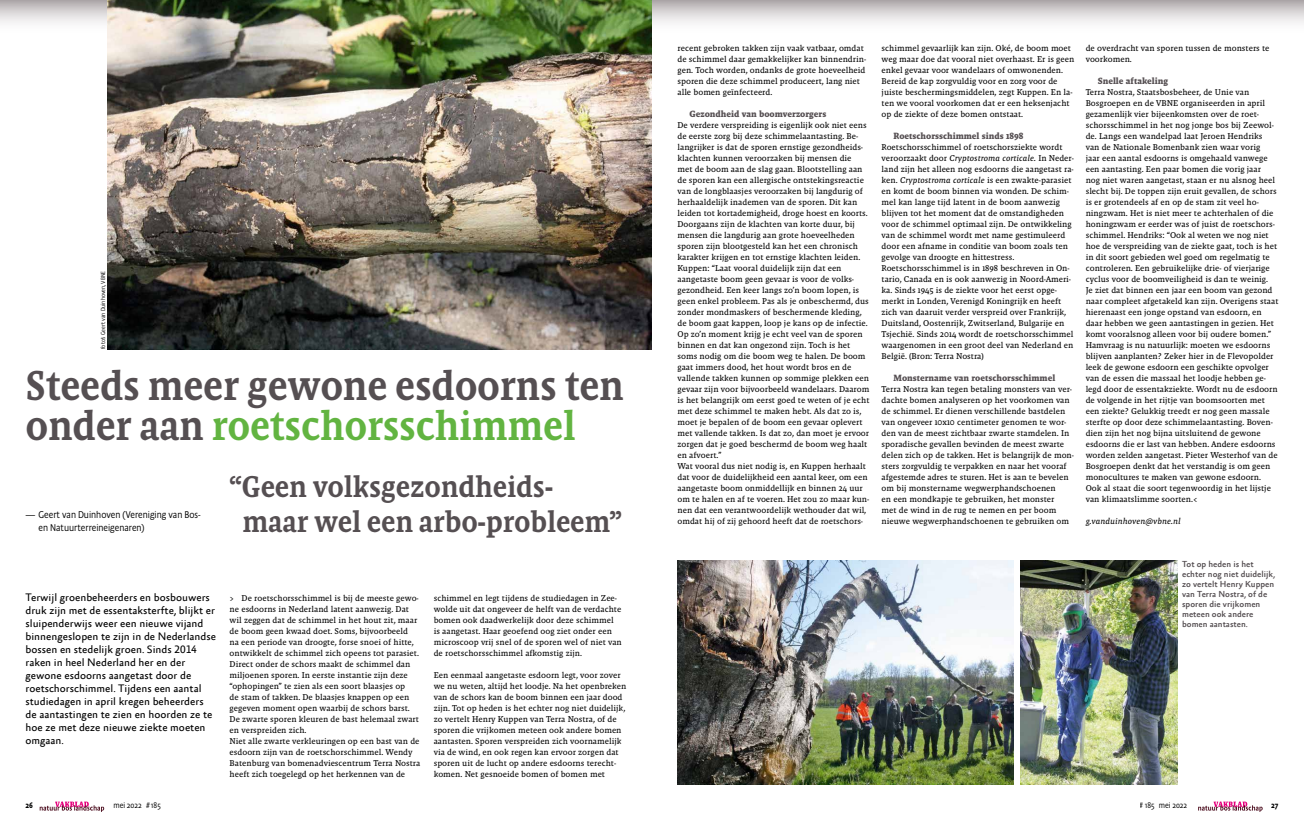
<style>
.page{position:relative;width:1304px;height:837px;background:#fff}
.page>*{position:absolute;margin:0;border:0;box-sizing:border-box;transform-origin:0 0}
.t1{font:500 42.4px/40.4px "Absara Headline Pro";letter-spacing:-.01em;color:#554f52}
.t2{font:500 30.6px/34.1px "Absara Headline Pro";letter-spacing:-.01em;color:#554f52}
.t3{font:11px/13px "Absara Sans Offc Pro";color:#000}
.t4{font:300 10px/13px "Absara Sans Headline Pro";color:#000}
.t5{font:700 9.2px "Malaga OT";color:#554f52}
.t6{font:500 8.8px/10px "Absara Sans Offc Pro";color:#554f52}
.t7{font:8.6px/11px "Malaga OT";color:#000}
.t8{font:italic 8.6px "Malaga OT";color:#000}
.t9{font:300 8.3px "Absara Sans Headline Pro";color:#000}
.t10{font:500 8.3px "Absara Sans Headline Pro";color:#000}
.t11{font:300 6px "Absara Sans Headline Pro";color:#000}
.s1{color:#62b441}
.s2{font-style:italic}
</style>
<div class="page">
<svg style="left:0;top:0;width:1304px;height:23px;background:#d4d1d2"></svg>
<img style="left:677px;top:560px;width:337px;height:224px">
<img style="left:1020px;top:560px;width:158px;height:224px">
<img style="left:107px;top:0;width:545px;height:349px">
<svg style="left:40px;top:801px;width:64px;height:10px"></svg>
<svg style="left:1198px;top:801px;width:65px;height:10px"></svg>
<p class="t11" style="left:100px;top:349px;width:80px;rotate:-90deg">foto’s Geert van Duinhoven, VBNE</p>
<h1 class="t1" style="left:26px;top:365px;width:600px">Steeds meer gewone esdoorns ten onder aan <span class="s1">roetschorsschimmel</span></h1>
<h2 class="t2" style="left:243px;top:469px;width:381px;text-indent:-13px">“Geen volksgezondheids&shy;maar wel een arbo-probleem”</h2>
<p class="t4" style="left:39px;top:508px;width:164px;text-indent:-13px">— Geert van Duinhoven (Vereniging van Bos&shy;en Natuurterreineigenaren)</p>
<p class="t3" style="left:26px;top:591px;width:192px">Terwijl groenbeheerders en bosbouwers druk zijn met de essentaksterfte, blijkt er sluipenderwijs weer een nieuwe vijand binnengeslopen te zijn in de Nederlandse bossen en stedelijk groen. Sinds 2014 raken in heel Nederland her en der gewone esdoorns aangetast door de roetschorschimmel. Tijdens een aantal studiedagen in april kregen beheerders de aantastingen te zien en hoorden ze te hoe ze met deze nieuwe ziekte moeten omgaan.</p>
<p class="t7" style="left:230px;top:592px;width:192px">&gt; De roetschorsschimmel is bij de meeste gewo&shy;ne esdoorns in Nederland latent aanwezig. Dat wil zeggen dat de schimmel in het hout zit, maar de boom geen kwaad doet. Soms, bijvoorbeeld<br>na een periode van droogte, forse snoei of hitte, ontwikkelt de schimmel zich opeens tot parasiet.<br>Direct onder de schors maakt de schimmel dan miljoenen sporen. In eerste instantie zijn deze “ophopingen” te zien als een soort blaasjes op<br>de stam of takken. De blaasjes knappen op een gegeven moment open waarbij de schors barst.<br>De zwarte sporen kleuren de bast helemaal zwart en verspreiden zich.<br>Niet alle zwarte verkleuringen op een bast van de esdoorn zijn van de roetschorschimmel. Wendy Batenburg van bomenadviescentrum Terra Nostra heeft zich toegelegd op het herkennen van de</p>
<p class="t7" style="left:434px;top:592px;width:190px">schimmel en legt tijdens de studiedagen in Zee&shy;wolde uit dat ongeveer de helft van de verdachte bomen ook daadwerkelijk door deze schimmel is aangetast. Haar geoefend oog ziet onder een microscoop vrij snel of de sporen wel of niet van de roetschorsschimmel afkomstig zijn.</p>
<p class="t7" style="left:434px;top:669px;width:194px">Een eenmaal aangetaste esdoorn legt, voor zover we nu weten, altijd het loodje. Na het openbreken van de schors kan de boom binnen een jaar dood zijn. Tot op heden is het echter nog niet duidelijk, zo vertelt Henry Kuppen van Terra Nostra, of de sporen die vrijkomen meteen ook andere bomen aantasten. Sporen verspreiden zich voornamelijk via de wind, en ook regen kan ervoor zorgen dat sporen uit de lucht op andere esdoorns terecht&shy;komen. Net gesnoeide bomen of bomen met</p>
<p class="t7" style="left:677px;top:42px;width:190px">recent gebroken takken zijn vaak vatbaar, omdat de schimmel daar gemakkelijker kan binnendrin&shy;gen. Toch worden, ondanks de grote hoeveelheid sporen die deze schimmel produceert, lang niet alle bomen geïnfecteerd.</p>
<p class="t5" style="left:689px;top:108px;width:138px">Gezondheid van boomverzorgers</p>
<p class="t7" style="left:677px;top:119px;width:194px">De verdere verspreiding is eigenlijk ook niet eens de eerste zorg bij deze schimmelaantasting. Be&shy;langrijker is dat de sporen ernstige gezondheids&shy;klachten kunnen veroorzaken bij mensen die<br>met de boom aan de slag gaan. Blootstelling aan de sporen kan een allergische ontstekingsreactie van de longblaasjes veroorzaken bij langdurig of herhaaldelijk inademen van de sporen. Dit kan leiden tot kortademigheid, droge hoest en koorts.<br>Doorgaans zijn de klachten van korte duur, bij mensen die langdurig aan grote hoeveelheden sporen zijn blootgesteld kan het een chronisch karakter krijgen en tot ernstige klachten leiden.<br>Kuppen: “Laat vooral duidelijk zijn dat een aangetaste boom geen gevaar is voor de volks&shy;gezondheid. Een keer langs zo’n boom lopen, is geen enkel probleem. Pas als je onbeschermd, dus zonder mondmaskers of beschermende kleding, de boom gaat kappen, loop je kans op de infectie.<br>Op zo’n moment krijg je echt veel van de sporen binnen en dat kan ongezond zijn. Toch is het soms nodig om die boom weg te halen. De boom gaat immers dood, het hout wordt bros en de vallende takken kunnen op sommige plekken een gevaar zijn voor bijvoorbeeld wandelaars. Daarom is het belangrijk om eerst goed te weten of je echt met deze schimmel te maken hebt. Als dat zo is, moet je bepalen of de boom een gevaar oplevert met vallende takken. Is dat zo, dan moet je ervoor zorgen dat je goed beschermd de boom weg haalt en afvoert.”<br>Wat vooral dus niet nodig is, en Kuppen herhaalt dat voor de duidelijkheid een aantal keer, om een aangetaste boom onmiddellijk en binnen 24 uur om te halen en af te voeren. Het zou zo maar kun&shy;nen dat een verantwoordelijk wethouder dat wil, omdat hij of zij gehoord heeft dat de roetschors-</p>
<p class="t7" style="left:882px;top:42px;width:194px">schimmel gevaarlijk kan zijn. Oké, de boom moet weg maar doe dat vooral niet overhaast. Er is geen enkel gevaar voor wandelaars of omwonenden.<br>Bereid de kap zorgvuldig voor en zorg voor de juiste beschermingsmiddelen, zegt Kuppen. En la&shy;ten we vooral voorkomen dat er een heksenjacht op de ziekte of deze bomen ontstaat.</p>
<p class="t5" style="left:894px;top:130px;width:132px">Roetschorsschimmel sinds 1898</p>
<p class="t7" style="left:882px;top:141px;width:194px">Roetschorsschimmel of roetschorsziekte wordt veroorzaakt door <span class="s2">Cryptostroma corticale.</span> In Neder&shy;land zijn het alleen nog esdoorns die aangetast ra&shy;ken. <span class="s2">Cryptostroma corticale</span> is een zwakte-parasiet en komt de boom binnen via wonden. De schim&shy;mel kan lange tijd latent in de boom aanwezig blijven tot het moment dat de omstandigheden voor de schimmel optimaal zijn. De ontwikkeling van de schimmel wordt met name gestimuleerd door een afname in conditie van boom zoals ten gevolge van droogte en hittestress.<br>Roetschorsschimmel is in 1898 beschreven in On&shy;tario, Canada en is ook aanwezig in Noord-Ameri&shy;ka. Sinds 1945 is de ziekte voor het eerst opge&shy;merkt in Londen, Verenigd Koningrijk en heeft zich van daaruit verder verspreid over Frankrijk, Duitsland, Oostenrijk, Zwitserland, Bulgarije en Tsjechië. Sinds 2014 wordt de roetschorsschimmel waargenomen in een groot deel van Nederland en België. (Bron: Terra Nostra)</p>
<p class="t5" style="left:894px;top:372px;width:163px">Monstername van roetschorsschimmel</p>
<p class="t7" style="left:882px;top:383px;width:194px">Terra Nostra kan tegen betaling monsters van ver&shy;dachte bomen analyseren op het voorkomen van de schimmel. Er dienen verschillende bastdelen van ongeveer 10x10 centimeter genomen te wor&shy;den van de meest zichtbaar zwarte stamdelen. In sporadische gevallen bevinden de meest zwarte delen zich op de takken. Het is belangrijk de mon&shy;sters zorgvuldig te verpakken en naar het vooraf afgestemde adres te sturen. Het is aan te bevelen om bij monstername wegwerphandschoenen<br>en een mondkapje te gebruiken, het monster<br>met de wind in de rug te nemen en per boom nieuwe wegwerphandschoenen te gebruiken om</p>
<p class="t7" style="left:1086px;top:42px;width:185px">de overdracht van sporen tussen de monsters te voorkomen.</p>
<p class="t5" style="left:1098px;top:75px;width:72px">Snelle aftakeling</p>
<p class="t7" style="left:1086px;top:86px;width:194px">Terra Nostra, Staatsbosbeheer, de Unie van Bosgroepen en de VBNE organiseerden in april gezamenlijk vier bijeenkomsten over de roet&shy;schorsschimmel in het nog jonge bos bij Zeewol&shy;de. Langs een wandelpad laat Jeroen Hendriks van de Nationale Bomenbank zien waar vorig<br>jaar een aantal esdoorns is omgehaald vanwege een aantasting. Een paar bomen die vorig jaar<br>nog niet waren aangetast, staan er nu alsnog heel slecht bij. De toppen zijn eruit gevallen, de schors is er grotendeels af en op de stam zit veel ho&shy;ningzwam. Het is niet meer te achterhalen of die honingzwam er eerder was of juist de roetschors&shy;schimmel. Hendriks: “Ook al weten we nog niet hoe de verspreiding van de ziekte gaat, toch is het in dit soort gebieden wel goed om regelmatig te controleren. Een gebruikelijke drie- of vierjarige cyclus voor de boomveiligheid is dan te weinig.<br>Je ziet dat binnen een jaar een boom van gezond naar compleet afgetakeld kan zijn. Overigens staat hierenaast een jonge opstand van esdoorn, en daar hebben we geen aantastingen in gezien. Het komt vooralsnog alleen voor bij oudere bomen.” Hamvraag is nu natuurlijk: moeten we esdoorns blijven aanplanten? Zeker hier in de Flevopolder leek de gewone esdoorn een geschikte opvolger van de essen die massaal het loodje hebben ge&shy;legd door de essentakziekte. Wordt nu de esdoorn de volgende in het rijtje van boomsoorten met een ziekte? Gelukkig treedt er nog geen massale sterfte op door deze schimmelaantasting. Boven&shy;dien zijn het nog bijna uitsluitend de gewone esdoorns die er last van hebben. Andere esdoorns worden zelden aangetast. Pieter Westerhof van de Bosgroepen denkt dat het verstandig is om geen monocultures te maken van gewone esdoorn.<br>Ook al staat die soort tegenwoordig in het lijstje van klimaatslimme soorten.&lt;</p>
<p class="t8" style="left:1086px;top:516px;width:97px">g.vanduinhoven@vbne.nl</p>
<p class="t6" style="left:1182px;top:559px;width:95px">Tot op heden is het echter nog niet duidelijk, zo vertelt Henry Kuppen van Terra Nostra, of de sporen die vrijkomen meteen ook andere bomen aantasten.</p>
<p class="t10" style="left:26px;top:799px;width:9px">26</p>
<p class="t9" style="left:113px;top:799px;width:49px">mei 2022 # 185</p>
<p class="t9" style="left:1140px;top:799px;width:49px"># 185 mei 2022</p>
<p class="t10" style="left:1271px;top:799px;width:9px">27</p>
</div>
